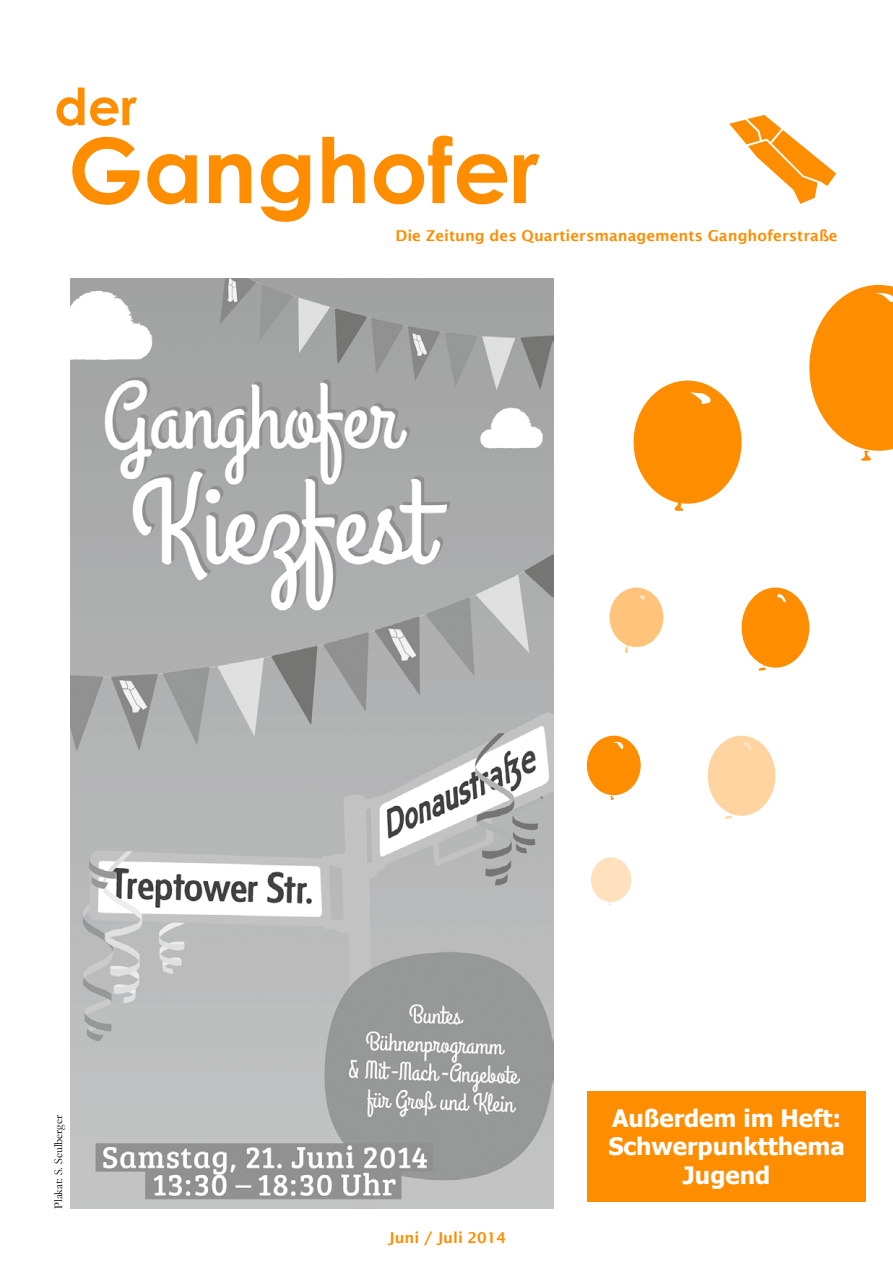
<style>
.page{position:relative;width:893px;height:1263px;background:#fff}
.page>*{position:absolute;margin:0;border:0;box-sizing:border-box;transform-origin:0 0}
.t1{font:700 90px "Century Gothic";color:#ff8d00}
.t2{font:700 51px "Century Gothic";color:#ff8d00}
.t3{font:700 24px/28.8px "Tahoma";color:#fff;text-align:center}
.t4{font:600 15px "Lucida Sans";color:#ff8d00}
.t5{font:12px "Garamond";color:#000}
</style>
<div class="page">
<img style="left:71px;top:278px;width:482px;height:931px">
<div style="left:587px;top:1091px;width:279px;height:110px;background:#ff8d00"></div>
<svg style="left:729px;top:115px;width:107px;height:89px"></svg>
<div style="left:634px;top:381px;width:108px;height:123px;background:#ff8d00;border-radius:50%"></div>
<div style="left:742px;top:587px;width:67px;height:81px;background:#ff8d00;border-radius:50%"></div>
<div style="left:609px;top:587px;width:54px;height:60px;background:#ffc37b;border-radius:50%"></div>
<div style="left:587px;top:736px;width:54px;height:59px;background:#ff8d00;border-radius:50%"></div>
<svg style="left:674px;top:502px;width:11px;height:9px"></svg>
<svg style="left:625px;top:644px;width:4px;height:9px"></svg>
<svg style="left:758px;top:664px;width:10px;height:7px"></svg>
<svg style="left:610px;top:795px;width:4px;height:5px"></svg>
<div style="left:708px;top:736px;width:67px;height:80px;background:#ffd4a1;border-radius:50%"></div>
<svg style="left:724px;top:812px;width:10px;height:7px"></svg>
<svg style="left:743px;top:742px;width:9px;height:9px"></svg>
<div style="left:591px;top:857px;width:40px;height:45px;background:#ffe1bd;border-radius:50%"></div>
<svg style="left:613px;top:862px;width:5px;height:5px"></svg>
<svg style="left:690px;top:392px;width:21px;height:12px"></svg>
<svg style="left:809px;top:285px;width:84px;height:176px"></svg>
<svg style="left:639px;top:595px;width:6px;height:5px"></svg>
<svg style="left:777px;top:594px;width:9px;height:8px"></svg>
<svg style="left:613px;top:742px;width:11px;height:7px"></svg>
<h2 class="t2" style="left:54px;top:68px;width:84px">der</h2>
<h1 class="t1" style="left:68px;top:102px;width:473px">Ganghofer</h1>
<p class="t4" style="left:395px;top:227px;width:444px">Die Zeitung des Quartiersmanagements Ganghoferstraße</p>
<p class="t5" style="left:50px;top:1209px;width:95px;rotate:-90deg">Plakat: S. Seulberger</p>
<p class="t4" style="left:388px;top:1229px;width:119px">Juni / Juli 2014</p>
<h3 class="t3" style="left:608px;top:1102px;width:238px">Außerdem im Heft:<br>Schwerpunktthema<br>Jugend</h3>
</div>
